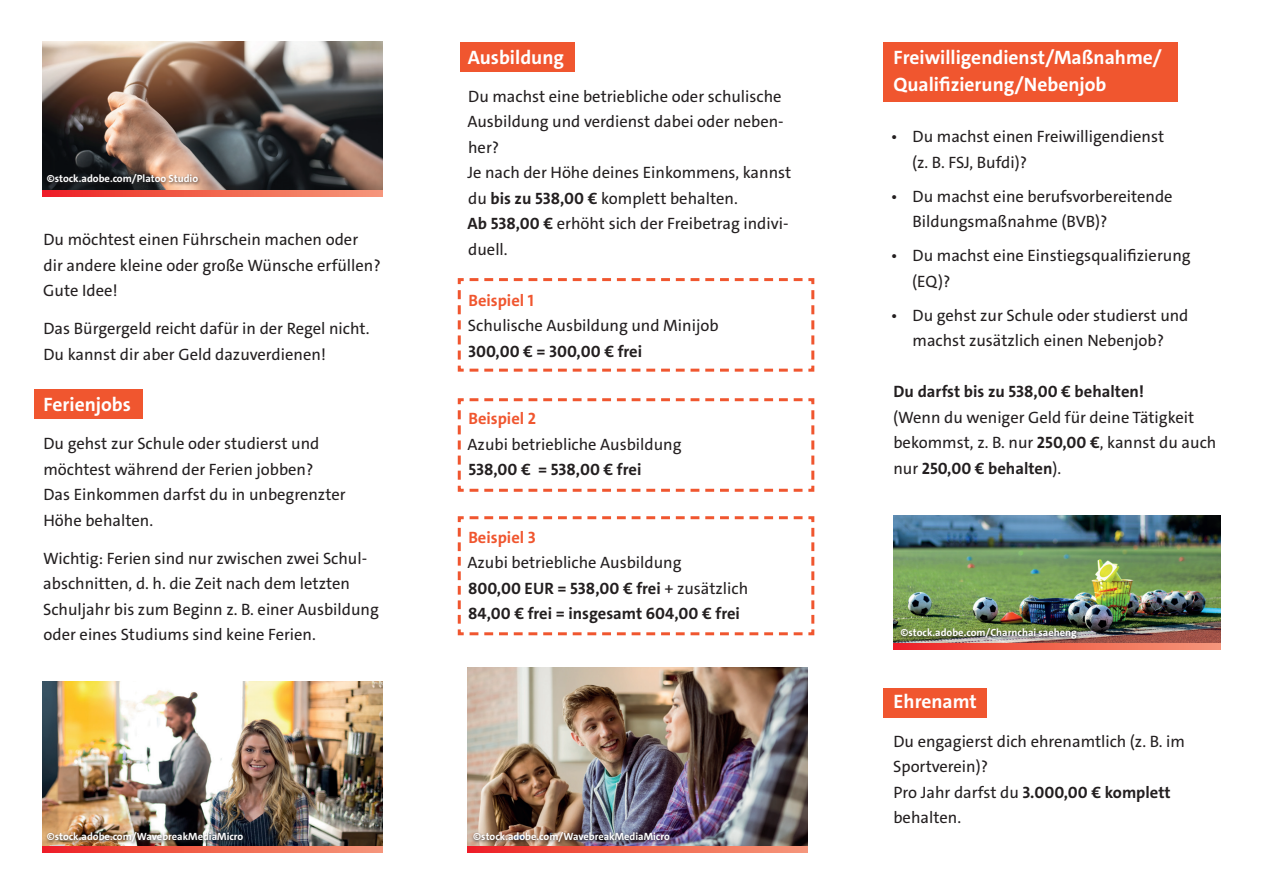
<style>
.page{position:relative;width:1263px;height:893px;background:#fff}
.page>*{position:absolute;margin:0;border:0;box-sizing:border-box;transform-origin:0 0}
.t1{font:700 19.5px/27px "The Sans C4 s";color:#fff}
.t2{font:16.5px/25.5px "The Sans C4 s";color:#231f20}
.t3{font:700 16.5px/25.5px "The Sans C4 s";color:#231f20}
.t4{font:700 16.5px "The Sans C4 s";color:#f0562f}
.t5{font:700 10.5px "The Sans C4 s";color:#fff}
.s1{font-weight:700}
.s2{font-weight:400}
</style>
<div class="page">
<div style="left:34px;top:389px;width:108px;height:30px;background:#f0562f"></div>
<div style="left:883px;top:688px;width:104px;height:30px;background:#f0562f"></div>
<div style="left:460px;top:43px;width:115px;height:29px;background:#f0562f"></div>
<div style="left:883px;top:43px;width:295px;height:59px;background:#f0562f"></div>
<svg style="left:457px;top:278px;width:358px;height:94px"></svg>
<svg style="left:457px;top:398px;width:358px;height:94px"></svg>
<svg style="left:457px;top:516px;width:358px;height:120px"></svg>
<img style="left:468px;top:668px;width:340px;height:178px">
<img style="left:893px;top:515px;width:327px;height:128px">
<img style="left:43px;top:42px;width:340px;height:148px">
<img style="left:43px;top:681px;width:340px;height:165px">
<svg style="left:468px;top:846px;width:340px;height:7px;background:#f1604e"></svg>
<svg style="left:893px;top:643px;width:327px;height:6px;background:#f1604e"></svg>
<svg style="left:43px;top:190px;width:340px;height:7px;background:#f1604e"></svg>
<svg style="left:43px;top:846px;width:340px;height:7px;background:#f1604e"></svg>
<div style="left:45px;top:173px;width:156px;height:15px;background:#231f20;opacity:.77"></div>
<div style="left:45px;top:830px;width:201px;height:15px;background:#231f20;opacity:.77"></div>
<div style="left:471px;top:830px;width:202px;height:15px;background:#231f20;opacity:.77"></div>
<div style="left:898px;top:627px;width:182px;height:16px;background:#231f20;opacity:.77"></div>
<p class="t5" style="left:47px;top:172px;width:153px">©stock.adobe.com/Platoo Studio</p>
<p class="t2" style="left:43px;top:227px;width:339px">Du möchtest einen Führschein machen oder dir andere kleine oder große Wünsche erfüllen?<br>Gute Idee!</p>
<p class="t2" style="left:43px;top:316px;width:327px">Das Bürgergeld reicht dafür in der Regel nicht.<br>Du kannst dir aber Geld dazuverdienen!</p>
<p class="t1" style="left:44px;top:391px;width:89px">Ferienjobs</p>
<p class="t2" style="left:43px;top:431px;width:304px">Du gehst zur Schule oder studierst und möchtest während der Ferien jobben?<br>Das Einkommen darfst du in unbegrenzter<br>Höhe behalten.</p>
<p class="t2" style="left:43px;top:546px;width:337px">Wichtig: Ferien sind nur zwischen zwei Schul&shy;abschnitten, d. h. die Zeit nach dem letzten Schuljahr bis zum Beginn z. B. einer Ausbildung oder eines Studiums sind keine Ferien.</p>
<p class="t1" style="left:468px;top:44px;width:98px">Ausbildung</p>
<p class="t2" style="left:467px;top:84px;width:325px">Du machst eine betriebliche oder schulische<br>Ausbildung und verdienst dabei oder neben&shy;her?<br>Je nach der Höhe deines Einkommens, kannst du <span class="s1">bis zu 538,00 €</span> komplett behalten.<br><span class="s1">Ab 538,00 €</span> erhöht sich der Freibetrag indivi&shy;duell.</p>
<p class="t4" style="left:468px;top:290px;width:67px">Beispiel 1</p>
<p class="t2" style="left:468px;top:313px;width:252px">Schulische Ausbildung und Minijob</p>
<p class="t3" style="left:468px;top:339px;width:175px">300,00 € = 300,00 € frei</p>
<p class="t4" style="left:468px;top:408px;width:69px">Beispiel 2</p>
<p class="t2" style="left:467px;top:432px;width:216px">Azubi betriebliche Ausbildung</p>
<p class="t3" style="left:468px;top:457px;width:174px">538,00 € = 538,00 € frei</p>
<p class="t4" style="left:468px;top:527px;width:69px">Beispiel 3</p>
<p class="t3" style="left:467px;top:550px;width:282px"><span class="s2">Azubi betriebliche Ausbildung<br></span>800,00 EUR = 538,00 € frei <span class="s2">+ zusätzlich<br></span>84,00 € frei = insgesamt 604,00 € frei</p>
<p class="t5" style="left:47px;top:830px;width:198px">©stock.adobe.com/WavebreakMediaMicro</p>
<p class="t5" style="left:473px;top:830px;width:198px">©stock.adobe.com/WavebreakMediaMicro</p>
<p class="t1" style="left:893px;top:44px;width:270px">Freiwilligendienst/Maßnahme/<br>Qualifizierung/Nebenjob</p>
<p class="t2" style="left:912px;top:124px;width:254px;text-indent:-21px">• Du machst einen Freiwilligendienst (z. B. FSJ, Bufdi)?</p>
<p class="t2" style="left:912px;top:184px;width:262px;text-indent:-22px">• Du machst eine berufsvorbereitende<br>Bildungsmaßnahme (BVB)?</p>
<p class="t2" style="left:912px;top:243px;width:280px;text-indent:-21px">• Du machst eine Einstiegsqualifizierung (EQ)?</p>
<p class="t2" style="left:891px;top:303px;width:299px;text-align:center">• Du gehst zur Schule oder studierst und machst zusätzlich einen Nebenjob?</p>
<p class="t3" style="left:894px;top:379px;width:252px">Du darfst bis zu 538,00 € behalten!</p>
<p class="t2" style="left:893px;top:405px;width:325px">(Wenn du weniger Geld für deine Tätigkeit bekommst, z. B. nur <span class="s1">250,00 €</span>, kannst du auch nur <span class="s1">250,00 € behalten</span>).</p>
<p class="t5" style="left:900px;top:626px;width:178px">©stock.adobe.com/Charnchai saeheng</p>
<p class="t1" style="left:894px;top:688px;width:85px">Ehrenamt</p>
<p class="t2" style="left:893px;top:728px;width:293px">Du engagierst dich ehrenamtlich (z. B. im<br>Sportverein)?<br>Pro Jahr darfst du <span class="s1">3.000,00 € komplett </span>behalten.</p>
</div>
